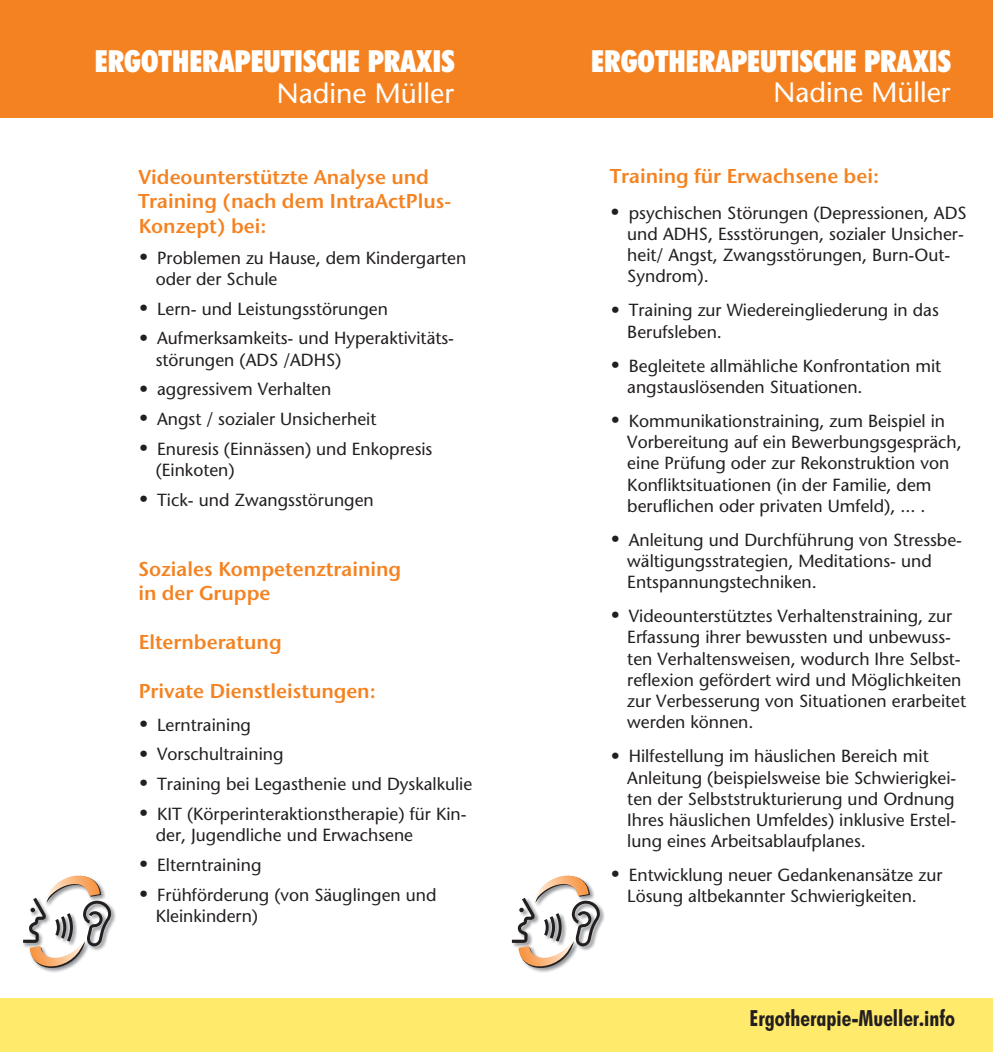
<style>
.page{position:relative;width:993px;height:1052px;background:#fff}
.page>*{position:absolute;margin:0;border:0;box-sizing:border-box;transform-origin:0 0}
.t1{font:900 condensed 30.45px "Futura BT";color:#fff}
.t2{font:28px "Stone Sans";color:#fff}
.t3{font:700 condensed 22.22px "Futura BT";color:#231f20}
.t4{font:21px/24.5px "Stone Sans Itc T Semi";color:#f58220}
.t5{font:17.5px/21.2px "Stone Sans";color:#231f20}
</style>
<div class="page">
<img style="left:111px;top:906px;width:5px;height:21px">
<svg style="left:23px;top:875px;width:88px;height:98px"></svg>
<div style="left:0;top:998px;width:992px;height:54px;background:#ffea6b"></div>
<div style="left:0;top:0;width:992px;height:117px;background:#f58220"></div>
<img style="left:600px;top:906px;width:4px;height:21px">
<svg style="left:511px;top:875px;width:89px;height:98px"></svg>
<h1 class="t1" style="left:95px;top:49px;width:361px">ERGOTHERAPEUTISCHE PRAXIS</h1>
<h2 class="t2" style="left:277px;top:81px;width:179px">Nadine Müller</h2>
<p class="t4" style="left:138px;top:164px;width:314px">Videounterstützte Analyse und<br>Training (nach dem IntraActPlus-<br>Konzept) bei:</p>
<p class="t5" style="left:156px;top:249px;width:312px">Problemen zu Hause, dem Kindergarten oder der Schule</p>
<p class="t5" style="left:157px;top:295px;width:298px;line-height:29.8px">Lern- und Leistungsstörungen<br>Aufmerksamkeits- und Hyperaktivitäts-</p>
<p class="t5" style="left:156px;top:346px;width:278px;line-height:29.8px">störungen (ADS /ADHS) aggressivem Verhalten<br>Angst / sozialer Unsicherheit<br>Enuresis (Einnässen) und Enkopresis</p>
<p class="t5" style="left:156px;top:457px;width:219px;line-height:29.8px">(Einkoten)<br>Tick- und Zwangsstörungen</p>
<p class="t4" style="left:138px;top:556px;width:264px">Soziales Kompetenztraining in der Gruppe</p>
<p class="t4" style="left:138px;top:629px;width:144px">Elternberatung</p>
<p class="t4" style="left:138px;top:678px;width:239px">Private Dienstleistungen:</p>
<p class="t5" style="left:157px;top:711px;width:316px;line-height:29.8px">Lerntraining<br>Vorschultraining<br>Training bei Legasthenie und Dyskalkulie<br>KIT (Körperinteraktionstherapie) für Kin-</p>
<p class="t5" style="left:156px;top:822px;width:282px;line-height:29.8px">der, Jugendliche und Erwachsene<br>Elterntraining<br>Frühförderung (von Säuglingen und</p>
<p class="t5" style="left:156px;top:907px;width:104px">Kleinkindern)</p>
<h1 class="t1" style="left:591px;top:49px;width:361px">ERGOTHERAPEUTISCHE PRAXIS</h1>
<h2 class="t2" style="left:773px;top:80px;width:179px">Nadine Müller</h2>
<p class="t4" style="left:610px;top:164px;width:270px">Training für Erwachsene bei:</p>
<p class="t5" style="left:627px;top:204px;width:341px">psychischen Störungen (Depressionen, ADS und ADHS, Essstörungen, sozialer Unsicher&shy;heit/ Angst, Zwangsstörungen, Burn-Out-Syndrom).</p>
<p class="t5" style="left:627px;top:301px;width:313px">Training zur Wiedereingliederung in das<br>Berufsleben.</p>
<p class="t5" style="left:627px;top:357px;width:315px">Begleitete allmähliche Konfrontation mit angstauslösenden Situationen.</p>
<p class="t5" style="left:627px;top:412px;width:336px">Kommunikationstraining, zum Beispiel in Vorbereitung auf ein Bewerbungsgespräch, eine Prüfung oder zur Rekonstruktion von Konfliktsituationen (in der Familie, dem beruflichen oder privaten Umfeld), ... .</p>
<p class="t5" style="left:627px;top:531px;width:336px">Anleitung und Durchführung von Stressbe&shy;wältigungsstrategien, Meditations- und<br>Entspannungstechniken.</p>
<p class="t5" style="left:627px;top:607px;width:340px">Videounterstütztes Verhaltenstraining, zur Erfassung ihrer bewussten und unbewuss&shy;ten Verhaltensweisen, wodurch Ihre Selbst&shy;reflexion gefördert wird und Möglichkeiten zur Verbesserung von Situationen erarbeitet werden können.</p>
<p class="t5" style="left:627px;top:747px;width:330px">Hilfestellung im häuslichen Bereich mit Anleitung (beispielsweise bie Schwierigkei&shy;ten der Selbststrukturierung und Ordnung Ihres häuslichen Umfeldes) inklusive Erstel&shy;lung eines Arbeitsablaufplanes.</p>
<p class="t5" style="left:627px;top:866px;width:316px">Entwicklung neuer Gedankenansätze zur<br>Lösung altbekannter Schwierigkeiten.</p>
<p class="t3" style="left:749px;top:1008px;width:207px">Ergotherapie-Mueller.info</p>
</div>
